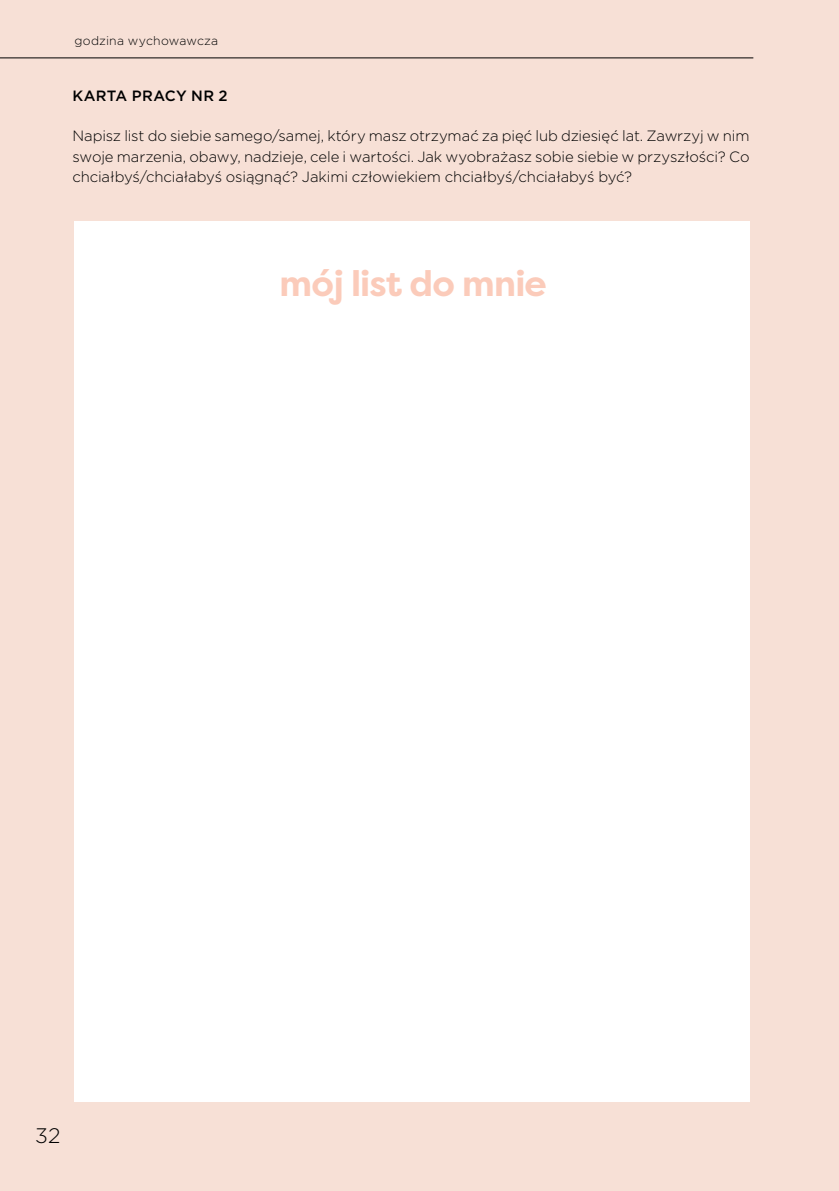
<style>
.page{position:relative;width:839px;height:1191px;background:#fff}
.page>*{position:absolute;margin:0;border:0;box-sizing:border-box;transform-origin:0 0}
.t1{font:700 35.88px "Filson Pro";letter-spacing:-.025em;color:#fbcbba}
.t2{font:300 21px "Gotham";color:#000}
.t3{font:300 14.88px/20.1px "Gotham";letter-spacing:-.01em;color:#000;text-align:justify}
.t4{font:500 14.88px "Gotham";letter-spacing:.02em;color:#000}
.t5{font:300 12.25px "Gotham";letter-spacing:.015em;color:#000}
</style>
<div class="page">
<div style="left:0;top:0;width:838px;height:1191px;background:#f7e0d6"></div>
<div style="left:74px;top:221px;width:675px;height:880px;background:#fff"></div>
<hr style="left:0;top:57px;width:753px;height:1px;background:#000">
<p class="t5" style="left:74px;top:32px;width:145px">godzina wychowawcza</p>
<p class="t4" style="left:72px;top:86px;width:157px">KARTA PRACY NR 2</p>
<p class="t3" style="left:72px;top:126px;width:678px">Napisz list do siebie samego/samej, który masz otrzymać za pięć lub dziesięć lat. Zawrzyj w nim swoje marzenia, obawy, nadzieje, cele i wartości. Jak wyobrażasz sobie siebie w przyszłości? Co chciałbyś/chciałabyś osiągnąć? Jakimi człowiekiem chciałbyś/chciałabyś być?</p>
<h1 class="t1" style="left:279px;top:260px;width:268px">mój list do mnie</h1>
<h2 class="t2" style="left:35px;top:1122px;width:27px">32</h2>
</div>
